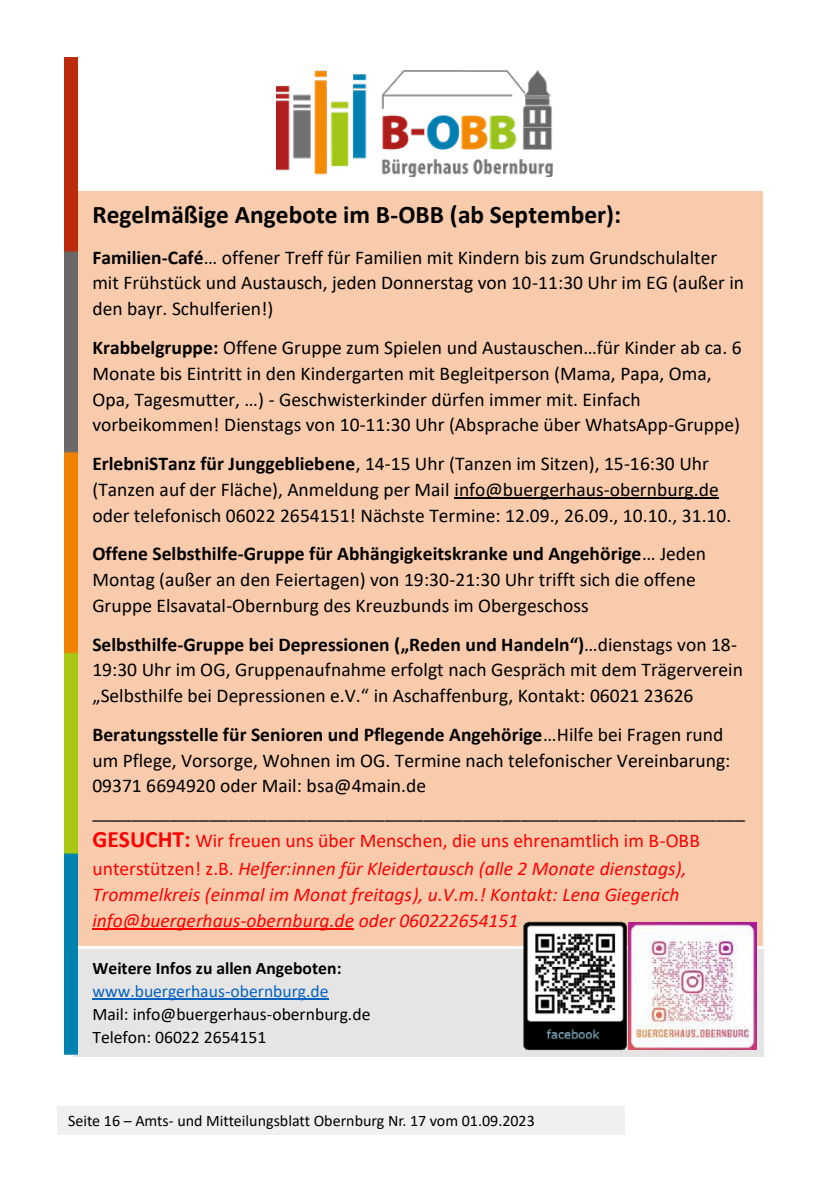
<style>
.page{position:relative;width:840px;height:1191px;background:#fff}
.page>*{position:absolute;margin:0;border:0;box-sizing:border-box;transform-origin:0 0}
.t1{font:700 25.4px "Calibri";color:#000}
.t2{font:19.4px/25.8px "Calibri";color:#000}
.t3{font:italic 19.4px/26.4px "Calibri";color:#f00}
.t4{font:17.6px/23.2px "Calibri";color:#000}
.t5{font:700 17.6px "Calibri";color:#000}
.t6{font:17.6px "Calibri";letter-spacing:-.005em;color:#0563c1}
.t7{font:16px "Calibri";color:#000}
.s1{font-weight:700}
.s2{font-weight:700;font-style:normal;font-size:23.4px}
.s3{font-style:normal}
</style>
<div class="page">
<div style="left:57px;top:1106px;width:567px;height:28px;background:#f0f0f0"></div>
<div style="left:78px;top:949px;width:685px;height:107px;background:#e7e6e6"></div>
<hr style="left:92px;top:998px;width:237px;height:2px;background:#0563c1">
<img style="left:64px;top:58px;width:14px;height:996px">
<div style="left:78px;top:191px;width:684px;height:754px;background:#f8cbad"></div>
<hr style="left:454px;top:498px;width:264px;height:1px;background:#000">
<hr style="left:92px;top:928px;width:262px;height:2px;background:#f00">
<img style="left:276px;top:71px;width:276px;height:106px">
<img style="left:630px;top:922px;width:126px;height:128px">
<img style="left:520px;top:921px;width:110px;height:130px">
<h1 class="t1" style="left:92px;top:197px;width:530px">Regelmäßige Angebote im B-OBB (ab September):</h1>
<p class="t2" style="left:92px;top:244px;width:652px"><span class="s1">Familien-Café</span>… offener Treff für Familien mit Kindern bis zum Grundschulalter mit Frühstück und Austausch, jeden Donnerstag von 10-11:30 Uhr im EG (außer in den bayr. Schulferien!)</p>
<p class="t2" style="left:92px;top:334px;width:650px"><span class="s1">Krabbelgruppe:</span> Offene Gruppe zum Spielen und Austauschen…für Kinder ab ca. 6<br>Monate bis Eintritt in den Kindergarten mit Begleitperson (Mama, Papa, Oma, Opa, Tagesmutter, …) - Geschwisterkinder dürfen immer mit. Einfach vorbeikommen! Dienstags von 10-11:30 Uhr (Absprache über WhatsApp-Gruppe)</p>
<p class="t2" style="left:92px;top:450px;width:640px"><span class="s1">ErlebniSTanz für Junggebliebene</span>, 14-15 Uhr (Tanzen im Sitzen), 15-16:30 Uhr (Tanzen auf der Fläche), Anmeldung per Mail info@buergerhaus-obernburg.de oder telefonisch 06022 2654151! Nächste Termine: 12.09., 26.09., 10.10., 31.10.</p>
<p class="t2" style="left:92px;top:540px;width:615px"><span class="s1">Offene Selbsthilfe-Gruppe für Abhängigkeitskranke und Angehörige</span>… Jeden<br>Montag (außer an den Feiertagen) von 19:30-21:30 Uhr trifft sich die offene<br>Gruppe Elsavatal-Obernburg des Kreuzbunds im Obergeschoss</p>
<p class="t2" style="left:92px;top:631px;width:651px"><span class="s1">Selbsthilfe-Gruppe bei Depressionen („Reden und Handeln“)</span>…dienstags von 18-<br>19:30 Uhr im OG, Gruppenaufnahme erfolgt nach Gespräch mit dem Trägerverein „Selbsthilfe bei Depressionen e.V.“ in Aschaffenburg, Kontakt: 06021 23626</p>
<p class="t2" style="left:92px;top:721px;width:654px"><span class="s1">Beratungsstelle für Senioren und Pflegende Angehörige</span>…Hilfe bei Fragen rund um Pflege, Vorsorge, Wohnen im OG. Termine nach telefonischer Vereinbarung:<br>09371 6694920 oder Mail: bsa@4main.de ___________________________________________________________________</p>
<p class="t3" style="left:92px;top:827px;width:608px"><span class="s2">GESUCHT:</span> <span class="s3">Wir freuen uns über Menschen, die uns ehrenamtlich im B-OBB unterstützen! z.B.</span> Helfer:innen für Kleidertausch (alle 2 Monate dienstags), Trommelkreis (einmal im Monat freitags), u.V.m.! Kontakt: Lena Giegerich info@buergerhaus-obernburg.de oder 060222654151</p>
<p class="t5" style="left:92px;top:955px;width:250px">Weitere Infos zu allen Angeboten:</p>
<p class="t6" style="left:92px;top:979px;width:237px">www.buergerhaus-obernburg.de</p>
<p class="t4" style="left:92px;top:1002px;width:279px">Mail: info@buergerhaus-obernburg.de<br>Telefon: 06022 2654151</p>
<p class="t7" style="left:68px;top:1109px;width:468px">Seite 16 – Amts- und Mitteilungsblatt Obernburg Nr. 17 vom 01.09.2023</p>
</div>
